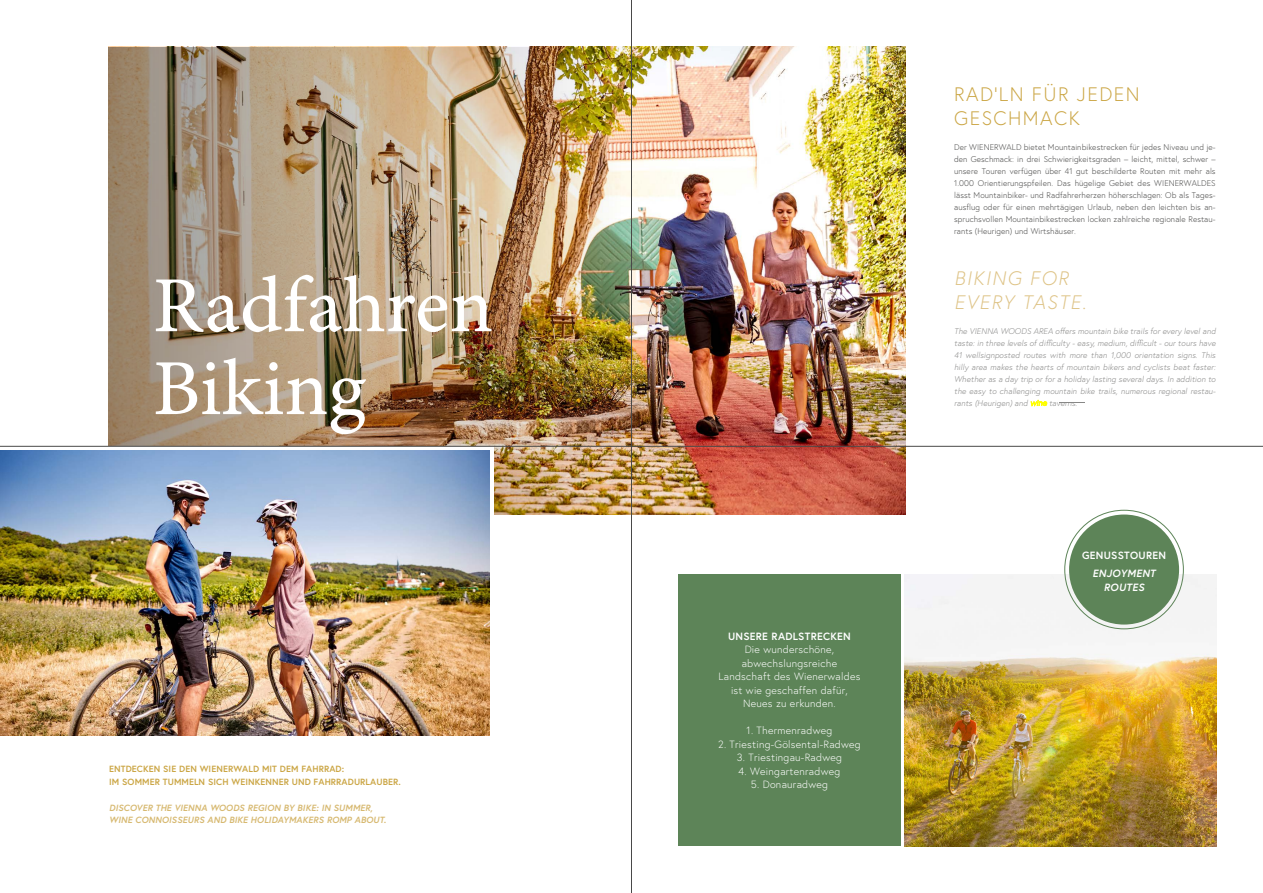
<style>
.page{position:relative;width:1263px;height:893px;background:#fff}
.page>*{position:absolute;margin:0;border:0;box-sizing:border-box;transform-origin:0 0}
.t1{font:79.5px "Minion Pro Capt";color:#fff}
.t2{font:300 19.5px/24px "Europa";letter-spacing:.075em;color:#cba645}
.t3{font:italic 300 19.5px/24px "Europa";letter-spacing:.075em;color:#dec386}
.t4{font:300 10.5px/13.5px "Europa";letter-spacing:.025em;color:#fff;text-align:center}
.t5{font:700 10.5px "Europa";letter-spacing:.025em;color:#fff}
.t6{font:italic 700 10.5px/13.5px "Europa";letter-spacing:.025em;color:#fff;text-align:center}
.t7{font:italic 700 9px/12.8px "Europa";letter-spacing:.01em;color:#d7b971}
.t8{font:700 9px/12.8px "Europa";letter-spacing:.01em;color:#cba645}
.t9{font:300 8.25px/12px "Europa";letter-spacing:.01em;color:#494948;text-align:justify}
.t10{font:italic 300 8.25px/12px "Europa";letter-spacing:.01em;color:#878786;text-align:justify}
.s1{color:#000}
</style>
<div class="page">
<img style="left:623px;top:47px;width:282px;height:467px">
<div style="left:678px;top:574px;width:223px;height:272px;background:#5d8458"></div>
<img style="left:108px;top:47px;width:515px;height:467px">
<svg style="left:1059px;top:402px;width:26px;height:1px"></svg>
<img style="left:905px;top:574px;width:311px;height:272px">
<div style="left:1069px;top:514px;width:110px;height:111px;background:#5d8458;border-radius:50%"></div>
<svg style="left:0;top:447px;width:493px;height:255px"></svg>
<img style="left:0;top:451px;width:489px;height:285px">
<hr style="left:0;top:446px;width:1263px;height:1px;background:#494948">
<hr style="left:631px;top:0;width:1px;height:893px;background:#494948">
<h1 class="t1" style="left:153px;top:258px;width:342px">Radfahren</h1>
<h1 class="t1" style="left:153px;top:341px;width:215px">Biking</h1>
<p class="t8" style="left:109px;top:763px;width:293px">ENTDECKEN SIE DEN WIENERWALD MIT DEM FAHRRAD:<br>IM SOMMER TUMMELN SICH WEINKENNER UND FAHRRADURLAUBER.</p>
<p class="t7" style="left:109px;top:801px;width:278px">DISCOVER THE VIENNA WOODS REGION BY BIKE: IN SUMMER,<br>WINE CONNOISSEURS AND BIKE HOLIDAYMAKERS ROMP ABOUT.</p>
<p class="t5" style="left:728px;top:629px;width:124px">UNSERE RADLSTRECKEN</p>
<p class="t4" style="left:718px;top:643px;width:144px">Die wunderschöne, abwechslungsreiche<br>Landschaft des Wienerwaldes ist wie geschaffen dafür,<br>Neues zu erkunden.</p>
<p class="t4" style="left:747px;top:724px;width:87px">1. Thermenradweg</p>
<p class="t4" style="left:718px;top:738px;width:144px">2. Triesting-Gölsental-Radweg</p>
<p class="t4" style="left:737px;top:751px;width:106px">3. Triestingau-Radweg</p>
<p class="t4" style="left:739px;top:765px;width:103px">4. Weingartenradweg</p>
<p class="t4" style="left:751px;top:778px;width:79px">5. Donauradweg</p>
<h2 class="t2" style="left:954px;top:83px;width:187px">RAD‘LN FÜR JEDEN<br>GESCHMACK</h2>
<p class="t9" style="left:954px;top:141px;width:263px">Der WIENERWALD bietet Mountainbikestrecken für jedes Niveau und je&shy;den Geschmack: in drei Schwierigkeitsgraden – leicht, mittel, schwer – unsere Touren verfügen über 41 gut beschilderte Routen mit mehr als 1.000 Orientierungspfeilen. Das hügelige Gebiet des WIENERWALDES lässt Mountainbiker- und Radfahrerherzen höherschlagen: Ob als Tages&shy;ausflug oder für einen mehrtägigen Urlaub, neben den leichten bis an&shy;spruchsvollen Mountainbikestrecken locken zahlreiche regionale Restau&shy;rants (Heurigen) und Wirtshäuser.</p>
<h2 class="t3" style="left:954px;top:266px;width:134px">BIKING FOR<br>EVERY TASTE.</h2>
<p class="t10" style="left:954px;top:324px;width:263px">The VIENNA WOODS AREA offers mountain bike trails for every level and taste: in three levels of difficulty - easy, medium, difficult - our tours have 41 wellsignposted routes with more than 1,000 orientation signs. This hilly area makes the hearts of mountain bikers and cyclists beat faster:<br>Whether as a day trip or for a holiday lasting several days. In addition to</p>
<p class="t10" style="left:954px;top:384px;width:263px">the easy to challenging mountain bike trails, numerous regional restau&shy;rants (Heurigen) and <span class="s1">wine</span> taverns.</p>
<p class="t5" style="left:1082px;top:549px;width:85px">GENUSSTOUREN</p>
<p class="t6" style="left:1092px;top:566px;width:64px">ENJOYMENT<br>ROUTES</p>
</div>
